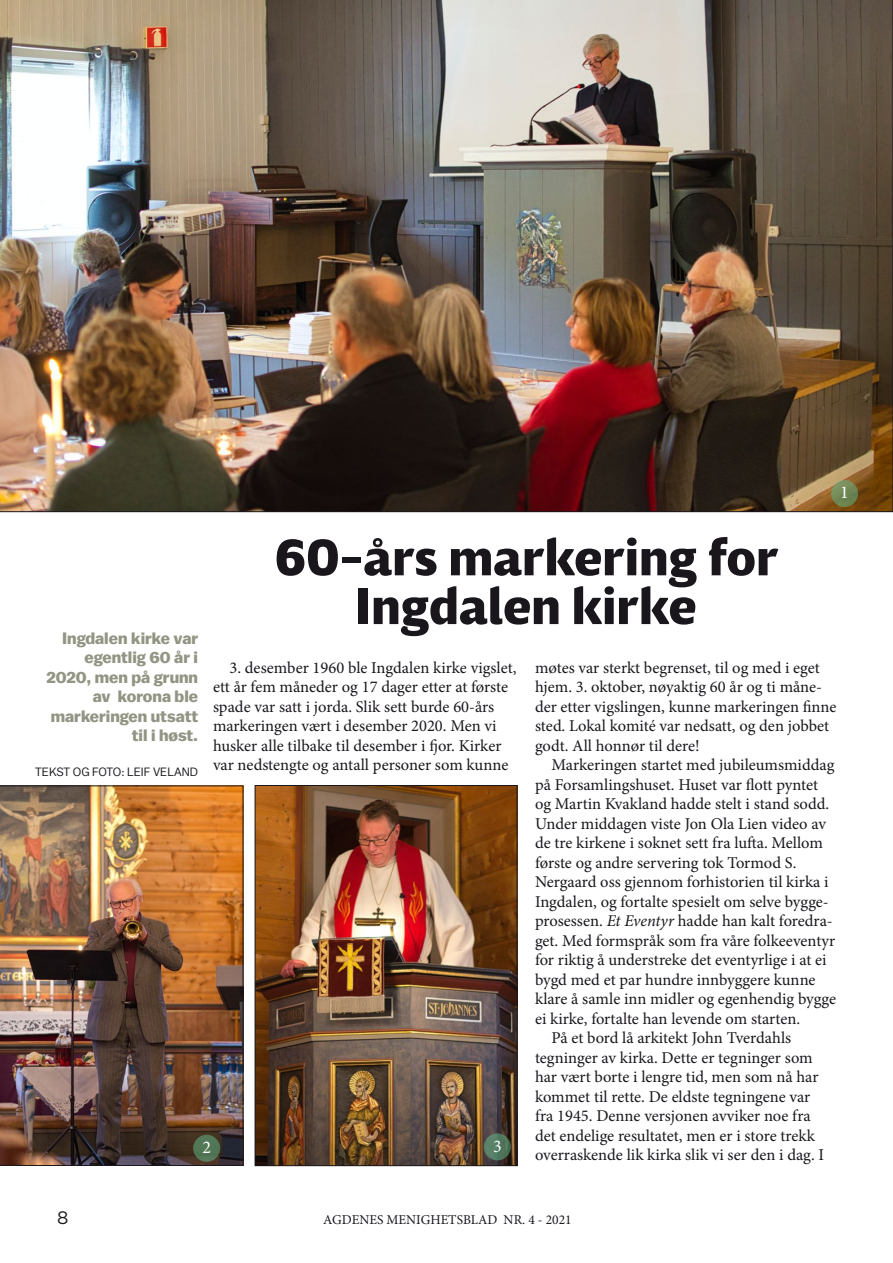
<style>
.page{position:relative;width:893px;height:1263px;background:#fff}
.page>*{position:absolute;margin:0;border:0;box-sizing:border-box;transform-origin:0 0}
.Brødtekst{font:900 52.5px/48.8px "Breve Sans Text";color:#1a171c;text-align:center}
.Brødtekst-2{font:18px "Minion Pro";color:#fff}
.t1{font:18px "Gotham HTF";color:#1a171c}
.Brødtekst-3{font:16.5px/19.5px "Minion Pro";color:#1a171c}
.Balto_ingress{font:700 16.5px/19.5px "Balto";color:#929583;text-align:right}
.t2{font:13.5px "Minion Pro";color:#1a171c}
.Forfatter{font:12px "Balto";color:#1a171c}
.s1{font-style:italic}
</style>
<div class="page">
<img style="left:0;top:0;width:893px;height:512px">
<img style="left:0;top:785px;width:243px;height:381px">
<img style="left:257px;top:787px;width:258px;height:377px">
<div style="left:255px;top:785px;width:262px;height:381px;border:1px solid #1a171c"></div>
<svg style="left:831px;top:480px;width:27px;height:27px"></svg>
<div style="left:193px;top:1135px;width:27px;height:27px;background:#527756;border-radius:50%"></div>
<svg style="left:484px;top:1133px;width:27px;height:27px"></svg>
<p class="Brødtekst-2" style="left:840px;top:481px;width:10px">1</p>
<p class="Brødtekst" style="left:275px;top:535px;width:505px">60-års markering for<br>Ingdalen kirke</p>
<p class="Balto_ingress" style="left:47px;top:628px;width:153px">Ingdalen kirke var egentlig 60 år i<br>2020, men på grunn av korona ble markeringen utsatt til i høst.</p>
<p class="Forfatter" style="left:35px;top:764px;width:164px">TEKST OG FOTO: LEIF VELAND</p>
<p class="Brødtekst-3" style="left:213px;top:658px;width:305px;text-indent:16px">3. desember 1960 ble Ingdalen kirke vigslet, ett år fem måneder og 17 dager etter at første spade var satt i jorda. Slik sett burde 60-års markeringen vært i desember 2020. Men vi husker alle tilbake til desember i fjor. Kirker var nedstengte og antall personer som kunne</p>
<p class="Brødtekst-3" style="left:535px;top:658px;width:303px">møtes var sterkt begrenset, til og med i eget hjem. 3. oktober, nøyaktig 60 år og ti måne&shy;der etter vigslingen, kunne markeringen finne sted. Lokal komité var nedsatt, og den jobbet godt. All honnør til dere!</p>
<p class="Brødtekst-3" style="left:535px;top:755px;width:303px;text-indent:16px">Markeringen startet med jubileumsmiddag på Forsamlingshuset. Huset var flott pyntet og Martin Kvakland hadde stelt i stand sodd.<br>Under middagen viste Jon Ola Lien video av de tre kirkene i soknet sett fra lufta. Mellom første og andre servering tok Tormod S.<br>Nergaard oss gjennom forhistorien til kirka i Ingdalen, og fortalte spesielt om selve bygge&shy;prosessen. <span class="s1">Et Eventyr</span> hadde han kalt foredra&shy;get. Med formspråk som fra våre folkeeventyr for riktig å understreke det eventyrlige i at ei bygd med et par hundre innbyggere kunne klare å samle inn midler og egenhendig bygge ei kirke, fortalte han levende om starten.</p>
<p class="Brødtekst-3" style="left:535px;top:1028px;width:291px;text-indent:16px">På et bord lå arkitekt John Tverdahls tegninger av kirka. Dette er tegninger som har vært borte i lengre tid, men som nå har kommet til rette. De eldste tegningene var fra 1945. Denne versjonen avviker noe fra det endelige resultatet, men er i store trekk overraskende lik kirka slik vi ser den i dag. I</p>
<p class="Brødtekst-2" style="left:202px;top:1135px;width:10px">2</p>
<p class="Brødtekst-2" style="left:493px;top:1134px;width:10px">3</p>
<p class="t1" style="left:57px;top:1207px;width:13px">8</p>
<p class="t2" style="left:323px;top:1210px;width:250px">AGDENES MENIGHETSBLAD NR. 4 - 2021</p>
</div>
